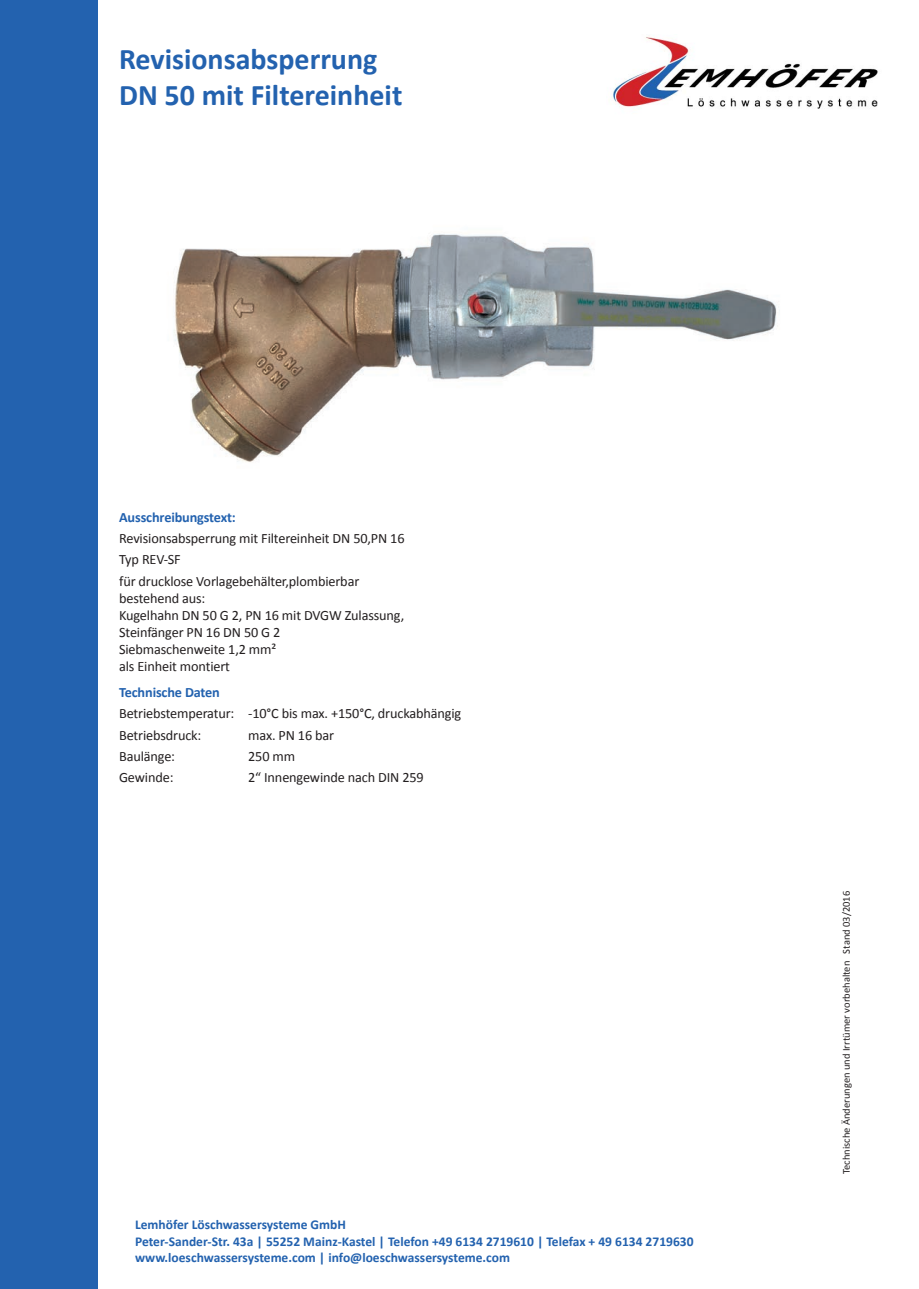
<style>
.page{position:relative;width:919px;height:1289px;background:#fff}
.page>*{position:absolute;margin:0;border:0;box-sizing:border-box;transform-origin:0 0}
.t1{font:700 30px/36px "Calibri";color:#2362af}
.t2{font:14.25px "Calibri";letter-spacing:-.01em;color:#231f20}
.t3{font:700 14.25px "Calibri";letter-spacing:-.01em;color:#2362af}
.t4{font:700 13.5px "Calibri";color:#2362af}
.t5{font:10.5px "Calibri";color:#231f20}
</style>
<div class="page">
<div style="left:0;top:0;width:98px;height:1288px;background:#2362af"></div>
<img style="left:613px;top:36px;width:265px;height:73px">
<img style="left:174px;top:234px;width:606px;height:228px">
<p class="t1" style="left:119px;top:41px;width:285px">Revisionsabsperrung<br>DN 50 mit Filtereinheit</p>
<p class="t3" style="left:119px;top:508px;width:118px">Ausschreibungstext:</p>
<p class="t2" style="left:119px;top:529px;width:287px">Revisionsabsperrung mit Filtereinheit DN 50,PN 16</p>
<p class="t2" style="left:119px;top:550px;width:63px">Typ REV-SF</p>
<p class="t2" style="left:119px;top:572px;width:242px">für drucklose Vorlagebehälter,plombierbar</p>
<p class="t2" style="left:119px;top:589px;width:88px">bestehend aus:</p>
<p class="t2" style="left:119px;top:606px;width:286px">Kugelhahn DN 50 G 2, PN 16 mit DVGW Zulassung,</p>
<p class="t2" style="left:119px;top:623px;width:163px">Steinfänger PN 16 DN 50 G 2</p>
<p class="t2" style="left:119px;top:640px;width:159px">Siebmaschenweite 1,2 mm²</p>
<p class="t2" style="left:119px;top:657px;width:112px">als Einheit montiert</p>
<p class="t3" style="left:119px;top:683px;width:102px">Technische Daten</p>
<p class="t2" style="left:119px;top:704px;width:343px">Betriebstemperatur: -10°C bis max. +150°C, druckabhängig</p>
<p class="t2" style="left:119px;top:725px;width:84px">Betriebsdruck:</p>
<p class="t2" style="left:248px;top:725px;width:87px">max. PN 16 bar</p>
<p class="t2" style="left:119px;top:747px;width:57px">Baulänge:</p>
<p class="t2" style="left:248px;top:747px;width:48px">250 mm</p>
<p class="t2" style="left:119px;top:768px;width:56px">Gewinde:</p>
<p class="t2" style="left:248px;top:768px;width:177px">2“ Innengewinde nach DIN 259</p>
<p class="t4" style="left:135px;top:1216px;width:212px">Lemhöfer Löschwassersysteme GmbH</p>
<p class="t4" style="left:135px;top:1232px;width:560px">Peter-Sander-Str. 43a | 55252 Mainz-Kastel | Telefon +49 6134 2719610 | Telefax + 49 6134 2719630</p>
<p class="t4" style="left:135px;top:1249px;width:376px">www.loeschwassersysteme.com | info@loeschwassersysteme.com</p>
<p class="t5" style="left:839px;top:1174px;width:284px;rotate:-90deg">Technische Änderungen und Irrtümer vorbehalten Stand 03/2016</p>
</div>
